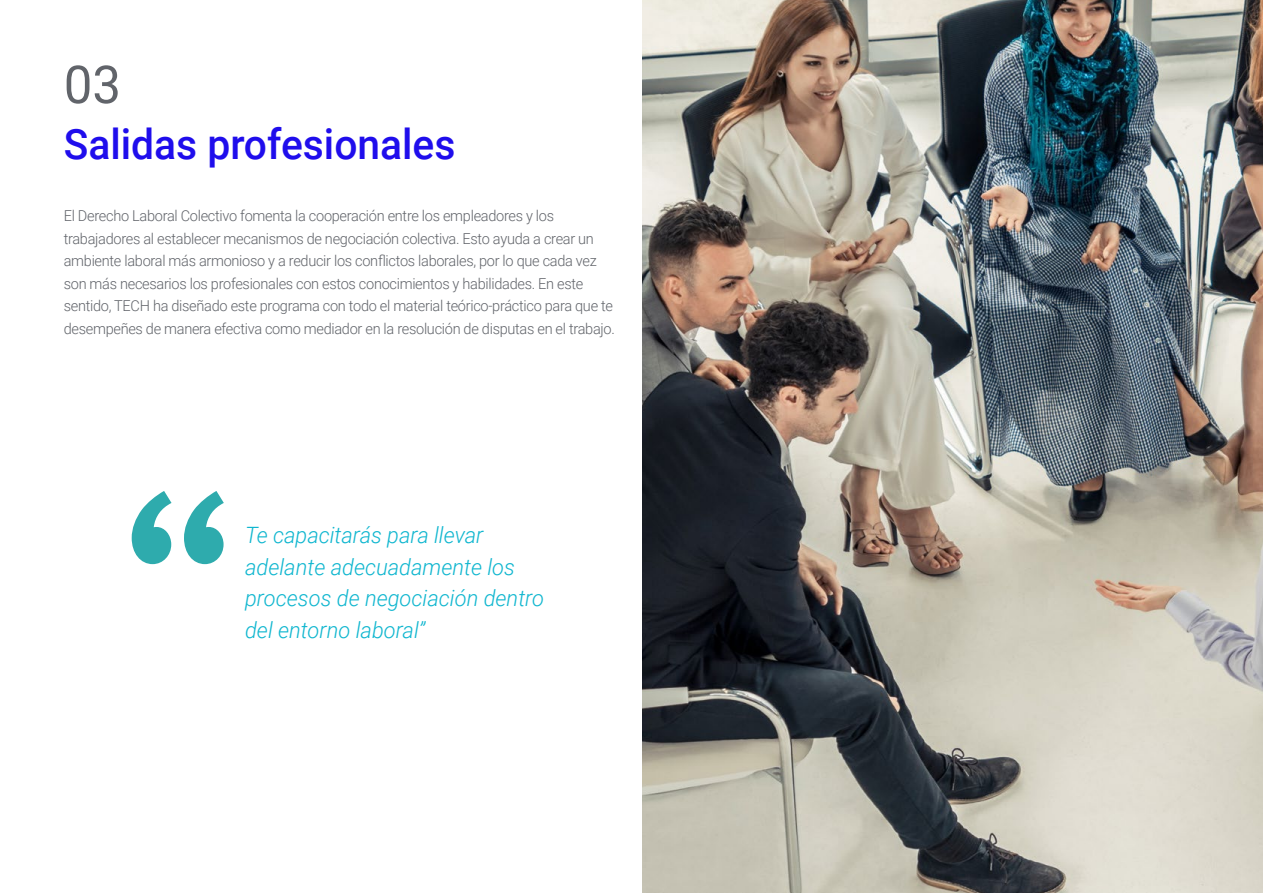
<style>
.page{position:relative;width:1263px;height:893px;background:#fff}
.page>*{position:absolute;margin:0;border:0;box-sizing:border-box;transform-origin:0 0}
.t1{font:52.5px "Roboto";color:#61646a}
.t2{font:500 42px "Roboto";color:#1f0dec}
.t3{font:italic 300 22.5px/31.5px "Roboto";color:#0fb6cf}
.t4{font:300 15px/22.5px "Roboto";letter-spacing:-.02em;color:#61646a}
</style>
<div class="page">
<img style="left:642px;top:0;width:621px;height:893px">
<svg style="left:132px;top:491px;width:92px;height:73px"></svg>
<h1 class="t1" style="left:64px;top:48px;width:59px">03</h1>
<h2 class="t2" style="left:64px;top:115px;width:393px">Salidas profesionales</h2>
<p class="t4" style="left:64px;top:204px;width:553px">El Derecho Laboral Colectivo fomenta la cooperación entre los empleadores y los trabajadores al establecer mecanismos de negociación colectiva. Esto ayuda a crear un ambiente laboral más armonioso y a reducir los conflictos laborales, por lo que cada vez son más necesarios los profesionales con estos conocimientos y habilidades. En este sentido, TECH ha diseñado este programa con todo el material teórico-práctico para que te desempeñes de manera efectiva como mediador en la resolución de disputas en el trabajo.</p>
<h3 class="t3" style="left:245px;top:519px;width:301px">Te capacitarás para llevar adelante adecuadamente los procesos de negociación dentro del entorno laboral”</h3>
</div>
